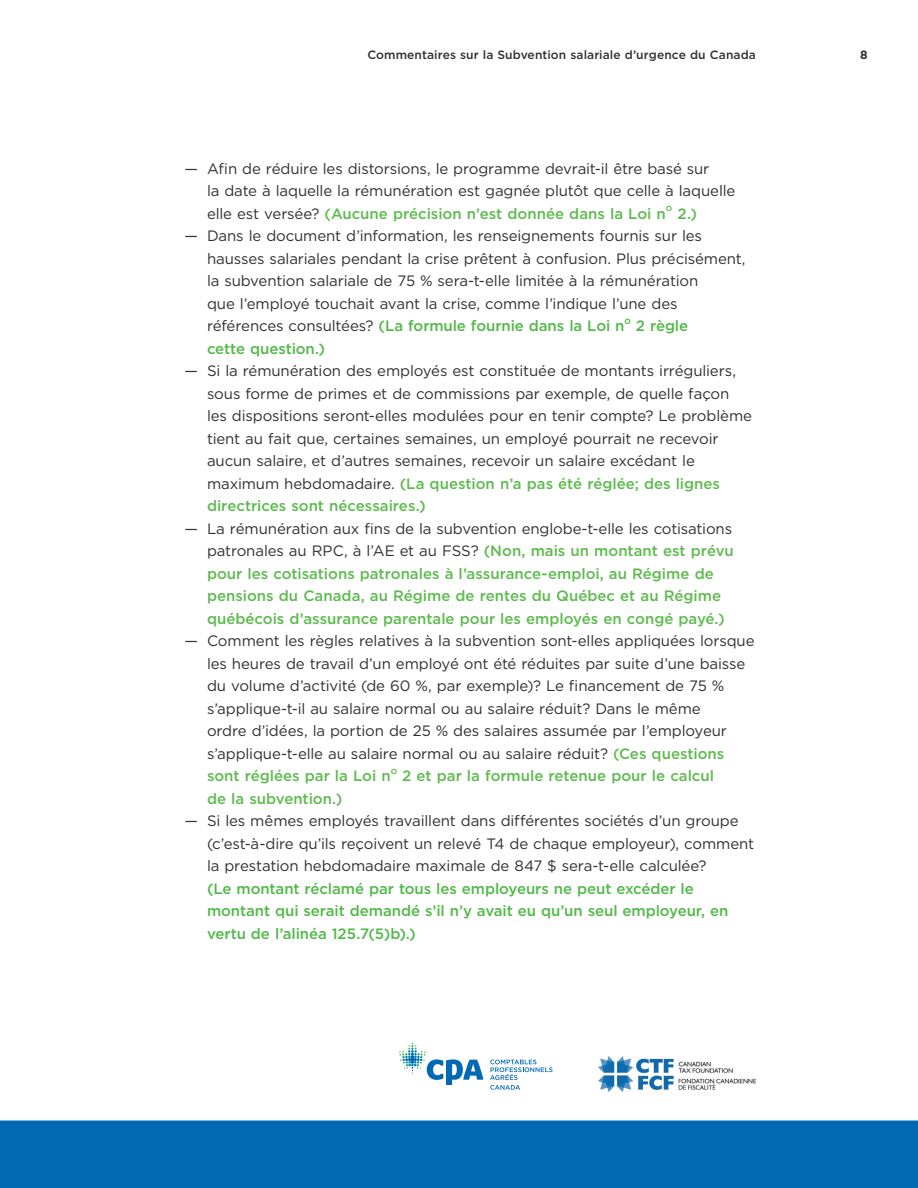
<style>
.page{position:relative;width:918px;height:1188px;background:#fff}
.page>*{position:absolute;margin:0;border:0;box-sizing:border-box;transform-origin:0 0}
.t1{font:15px/22.5px "Gotham";letter-spacing:-.01em;color:#312f30}
.t2{font:500 15px/22.5px "Gotham";color:#5dbb4e}
.t3{font:500 15px/22.5px "Gotham";letter-spacing:-.005em;color:#51b948}
.t4{font:500 12px "Gotham";letter-spacing:.01em;color:#312f30}
.t5{font:700 12px "Gotham";color:#312f30}
.t6{font:500 9.75px "Gotham";color:#5dbb4e}
.t7{font:500 9.75px "Gotham";color:#51b948}
.s1{font-weight:500;color:#5dbb4e}
.s2{font-weight:500;color:#51b948}
.s3{font-weight:400;color:#312f30}
</style>
<div class="page">
<div style="left:0;top:1120px;width:918px;height:68px;background:#0168b3"></div>
<img style="left:598px;top:1057px;width:158px;height:35px">
<svg style="left:399px;top:1042px;width:84px;height:43px"></svg>
<svg style="left:490px;top:1060px;width:63px;height:30px"></svg>
<p class="t4" style="left:367px;top:47px;width:390px">Commentaires sur la Subvention salariale d’urgence du Canada</p>
<p class="t5" style="left:860px;top:47px;width:9px">8</p>
<p class="t1" style="left:207px;top:157px;width:530px;text-indent:-22px">— Afin de réduire les distorsions, le programme devrait-il être basé sur<br>la date à laquelle la rémunération est gagnée plutôt que celle à laquelle elle est versée? <span class="s1">(Aucune précision n’est donnée dans la Loi n</span></p>
<p class="t6" style="left:666px;top:202px;width:8px">o</p>
<p class="t2" style="left:677px;top:202px;width:21px">2.)</p>
<p class="t1" style="left:207px;top:225px;width:540px;text-indent:-22px">— Dans le document d’information, les renseignements fournis sur les hausses salariales pendant la crise prêtent à confusion. Plus précisément, la subvention salariale de 75 % sera-t-elle limitée à la rémunération<br>que l’employé touchait avant la crise, comme l’indique l’une des références consultées? <span class="s2">(La formule fournie dans la Loi n</span></p>
<p class="t7" style="left:625px;top:315px;width:8px">o</p>
<p class="t3" style="left:636px;top:315px;width:54px">2 règle</p>
<p class="t3" style="left:207px;top:337px;width:120px">cette question.)</p>
<p class="t1" style="left:207px;top:360px;width:547px;text-indent:-22px">— Si la rémunération des employés est constituée de montants irréguliers, sous forme de primes et de commissions par exemple, de quelle façon les dispositions seront-elles modulées pour en tenir compte? Le problème tient au fait que, certaines semaines, un employé pourrait ne recevoir aucun salaire, et d’autres semaines, recevoir un salaire excédant le maximum hebdomadaire. <span class="s1">(La question n’a pas été réglée; des lignes directrices sont nécessaires.)</span></p>
<p class="t2" style="left:207px;top:517px;width:528px;text-indent:-22px"><span class="s3">— La rémunération aux fins de la subvention englobe-t-elle les cotisations patronales au RPC, à l’AE et au FSS?</span> (Non, mais un montant est prévu pour les cotisations patronales à l’assurance-emploi, au Régime de pensions du Canada, au Régime de rentes du Québec et au Régime québécois d’assurance parentale pour les employés en congé payé.)</p>
<p class="t1" style="left:207px;top:630px;width:549px;text-indent:-22px">— Comment les règles relatives à la subvention sont-elles appliquées lorsque les heures de travail d’un employé ont été réduites par suite d’une baisse du volume d’activité (de 60 %, par exemple)? Le financement de 75 % s’applique-t-il au salaire normal ou au salaire réduit? Dans le même<br>ordre d’idées, la portion de 25 % des salaires assumée par l’employeur s’applique-t-elle au salaire normal ou au salaire réduit? <span class="s1">(Ces questions sont réglées par la Loi n</span></p>
<p class="t6" style="left:391px;top:765px;width:8px">o</p>
<p class="t2" style="left:402px;top:765px;width:313px">2 et par la formule retenue pour le calcul</p>
<p class="t2" style="left:207px;top:787px;width:137px">de la subvention.)</p>
<p class="t1" style="left:207px;top:810px;width:549px;text-indent:-22px">— Si les mêmes employés travaillent dans différentes sociétés d’un groupe (c’est-à-dire qu’ils reçoivent un relevé T4 de chaque employeur), comment la prestation hebdomadaire maximale de 847 $ sera-t-elle calculée?</p>
<p class="t3" style="left:207px;top:877px;width:523px">(Le montant réclamé par tous les employeurs ne peut excéder le montant qui serait demandé s’il n’y avait eu qu’un seul employeur, en vertu de l’alinéa 125.7(5)b).)</p>
</div>
